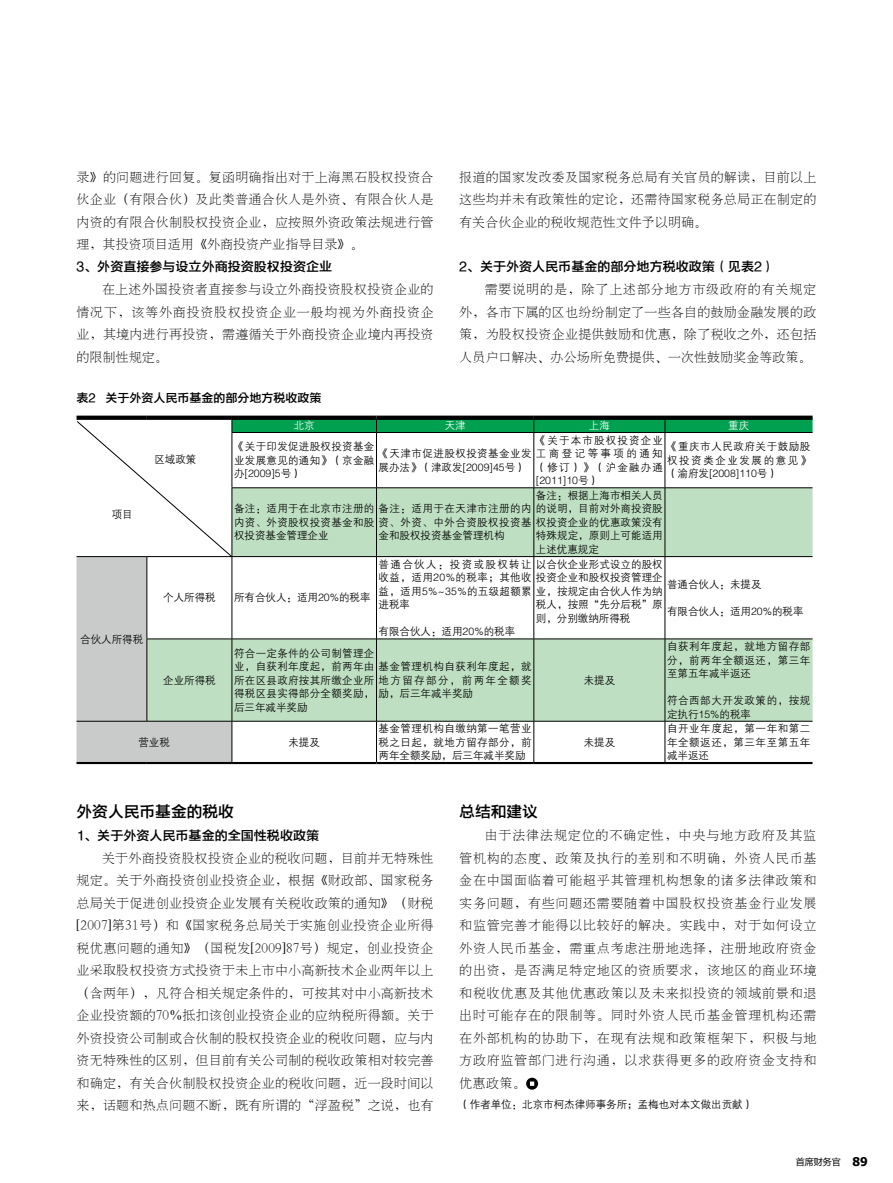
<style>
.page{position:relative;width:893px;height:1183px;background:#fff}
.page>*{position:absolute;margin:0;border:0;box-sizing:border-box;transform-origin:0 0}
.t1{font:15.75px "FZYDZHJW GB1 0";color:#000}
.t2{font:13.05px/22.5px "H Ya 2 gj";letter-spacing:.015em;color:#000;text-align:justify}
.t3{font:13.05px "FZYDZHJW GB1 0";color:#000}
.t4{font:12px "FZYDZHJW GB1 0";color:#000}
.t5{font:10.5px/13.5px "FZZDXJW GB1 0";letter-spacing:.03em;color:#000;text-align:justify}
.t6{font:10.5px/13.5px "FZZDXJW GB1 0";color:#000}
.t7{font:10.5px/13.5px "FZZDXJW GB1 0";letter-spacing:.055em;color:#000}
.t8{font:10.5px/13.5px "FZZDXJW GB1 0";letter-spacing:.005em;color:#000}
.t9{font:10.5px "FZZDXJW GB1 0";letter-spacing:.11em;color:#000}
.t10{font:10.5px "FZZDXJW GB1 0";color:#fff}
.t11{font:9px "Microsoft Ya Hei";color:#000}
.s1{font-family:"Tahoma";font-weight:700;font-size:12px}
</style>
<div class="page">
<svg style="left:526px;top:1077px;width:12px;height:12px"></svg>
<div style="left:77px;top:415px;width:70px;height:5px;background:#000"></div>
<div style="left:147px;top:415px;width:85px;height:5px;background:#000"></div>
<div style="left:232px;top:415px;width:144px;height:5px;background:#000"></div>
<div style="left:376px;top:415px;width:158px;height:5px;background:#000"></div>
<div style="left:534px;top:415px;width:131px;height:5px;background:#000"></div>
<div style="left:665px;top:415px;width:147px;height:5px;background:#000"></div>
<hr style="left:77px;top:761px;width:70px;height:2px;background:#000">
<hr style="left:147px;top:761px;width:85px;height:2px;background:#000">
<hr style="left:232px;top:761px;width:144px;height:2px;background:#000">
<hr style="left:376px;top:761px;width:158px;height:2px;background:#000">
<hr style="left:534px;top:761px;width:131px;height:2px;background:#000">
<hr style="left:665px;top:761px;width:147px;height:2px;background:#000">
<svg style="left:77px;top:417px;width:735px;height:345px"></svg>
<p class="t2" style="left:77px;top:165px;width:359px">录》的问题进行回复。复函明确指出对于上海黑石股权投资合伙企业（有限合伙）及此类普通合伙人是外资、有限合伙人是内资的有限合伙制股权投资企业，应按照外资政策法规进行管理，其投资项目适用《外商投资产业指导目录》。</p>
<p class="t3" style="left:77px;top:259px;width:257px">3、外资直接参与设立外商投资股权投资企业</p>
<p class="t2" style="left:77px;top:278px;width:359px;text-indent:26px">在上述外国投资者直接参与设立外商投资股权投资企业的情况下，该等外商投资股权投资企业一般均视为外商投资企业，其境内进行再投资，需遵循关于外商投资企业境内再投资的限制性规定。</p>
<p class="t4" style="left:77px;top:391px;width:247px">表2 关于外资人民币基金的部分地方税收政策</p>
<p class="t2" style="left:459px;top:165px;width:359px">报道的国家发改委及国家税务总局有关官员的解读，目前以上这些均并未有政策性的定论，还需待国家税务总局正在制定的有关合伙企业的税收规范性文件予以明确。</p>
<p class="t3" style="left:459px;top:259px;width:317px">2、关于外资人民币基金的部分地方税收政策（见表2）</p>
<p class="t2" style="left:459px;top:278px;width:359px;text-indent:26px">需要说明的是，除了上述部分地方市级政府的有关规定外，各市下属的区也纷纷制定了一些各自的鼓励金融发展的政策，为股权投资企业提供鼓励和优惠，除了税收之外，还包括人员户口解决、办公场所免费提供、一次性鼓励奖金等政策。</p>
<p class="t5" style="left:112px;top:507px;width:22px">项目</p>
<p class="t5" style="left:80px;top:632px;width:64px">合伙人所得税</p>
<p class="t5" style="left:154px;top:453px;width:43px">区域政策</p>
<p class="t10" style="left:294px;top:419px;width:22px">北京</p>
<p class="t10" style="left:445px;top:419px;width:22px">天津</p>
<p class="t10" style="left:589px;top:419px;width:22px">上海</p>
<p class="t10" style="left:728px;top:419px;width:22px">重庆</p>
<p class="t5" style="left:234px;top:440px;width:142px">《关于印发促进股权投资基金业发展意见的通知》（京金融办[2009]5号）</p>
<p class="t5" style="left:379px;top:447px;width:286px">《天津市促进股权投资基金业发工商登记等事项的通知展办法》（津政发[2009]45号）</p>
<p class="t9" style="left:536px;top:434px;width:128px">《关于本市股权投资企业</p>
<p class="t7" style="left:536px;top:460px;width:128px">（修订）》（沪金融办通[2011]10号）</p>
<p class="t5" style="left:667px;top:440px;width:145px">《重庆市人民政府关于鼓励股权投资类企业发展的意见》（渝府发[2008]110号）</p>
<p class="t8" style="left:536px;top:488px;width:128px">备注：根据上海市相关人员</p>
<p class="t8" style="left:536px;top:529px;width:128px">特殊规定，原则上可能适用上述优惠规定</p>
<p class="t5" style="left:234px;top:502px;width:430px">备注：适用于在北京市注册的备注：适用于在天津市注册的内的说明，目前对外商投资股内资、外资股权投资基金和股资、外资、中外合资股权投资基权投资企业的优惠政策没有权投资基金管理企业</p>
<p class="t6" style="left:379px;top:529px;width:128px">金和股权投资基金管理机构</p>
<p class="t5" style="left:163px;top:591px;width:54px">个人所得税</p>
<p class="t6" style="left:234px;top:591px;width:138px">所有合伙人：适用20%的税率</p>
<p class="t5" style="left:379px;top:557px;width:286px">普通合伙人：投资或股权转让以合伙企业形式设立的股权收益，适用20%的税率；其他收投资企业和股权投资管理企益，适用5%~35%的五级超额累业，按规定由合伙人作为纳进税率</p>
<p class="t6" style="left:379px;top:625px;width:138px">有限合伙人：适用20%的税率</p>
<p class="t6" style="left:667px;top:577px;width:96px">普通合伙人：未提及</p>
<p class="t6" style="left:667px;top:604px;width:138px">有限合伙人：适用20%的税率</p>
<p class="t6" style="left:536px;top:598px;width:128px">税人，按照“先分后税”原则，分别缴纳所得税</p>
<p class="t5" style="left:163px;top:673px;width:54px">企业所得税</p>
<p class="t5" style="left:234px;top:646px;width:299px;text-align:left">符合一定条件的公司制管理企<br>业，自获利年度起，前两年由基金管理机构自获利年度起，就所在区县政府按其所缴企业所地方留存部分，前两年全额奖得税区县实得部分全额奖励，励，后三年减半奖励<br>后三年减半奖励</p>
<p class="t5" style="left:584px;top:673px;width:33px">未提及</p>
<p class="t5" style="left:667px;top:639px;width:145px">自获利年度起，就地方留存部分，前两年全额返还，第三年至第五年减半返还</p>
<p class="t7" style="left:667px;top:693px;width:145px">符合西部大开发政策的，按规定执行15%的税率</p>
<p class="t5" style="left:138px;top:735px;width:33px">营业税</p>
<p class="t5" style="left:288px;top:735px;width:33px">未提及</p>
<p class="t5" style="left:379px;top:722px;width:155px">基金管理机构自缴纳第一笔营业税之日起，就地方留存部分，前两年全额奖励，后三年减半奖励</p>
<p class="t5" style="left:584px;top:735px;width:33px">未提及</p>
<p class="t5" style="left:667px;top:722px;width:145px">自开业年度起，第一年和第二年全额返还，第三年至第五年减半返还</p>
<p class="t1" style="left:77px;top:802px;width:159px">外资人民币基金的税收</p>
<p class="t3" style="left:77px;top:828px;width:244px">1、关于外资人民币基金的全国性税收政策</p>
<p class="t2" style="left:77px;top:846px;width:359px;text-indent:26px">关于外商投资股权投资企业的税收问题，目前并无特殊性规定。关于外商投资创业投资企业，根据《财政部、国家税务总局关于促进创业投资企业发展有关税收政策的通知》（财税[2007]第31号）和《国家税务总局关于实施创业投资企业所得税优惠问题的通知》（国税发[2009]87号）规定，创业投资企业采取股权投资方式投资于未上市中小高新技术企业两年以上（含两年），凡符合相关规定条件的，可按其对中小高新技术企业投资额的70％抵扣该创业投资企业的应纳税所得额。关于外资投资公司制或合伙制的股权投资企业的税收问题，应与内资无特殊性的区别，但目前有关公司制的税收政策相对较完善和确定，有关合伙制股权投资企业的税收问题，近一段时间以来，话题和热点问题不断，既有所谓的“浮盈税”之说，也有</p>
<p class="t1" style="left:459px;top:802px;width:80px">总结和建议</p>
<p class="t2" style="left:459px;top:823px;width:359px;text-indent:26px">由于法律法规定位的不确定性，中央与地方政府及其监管机构的态度、政策及执行的差别和不明确，外资人民币基金在中国面临着可能超乎其管理机构想象的诸多法律政策和实务问题，有些问题还需要随着中国股权投资基金行业发展和监管完善才能得以比较好的解决。实践中，对于如何设立外资人民币基金，需重点考虑注册地选择，注册地政府资金的出资，是否满足特定地区的资质要求，该地区的商业环境和税收优惠及其他优惠政策以及未来拟投资的领域前景和退出时可能存在的限制等。同时外资人民币基金管理机构还需在外部机构的协助下，在现有法规和政策框架下，积极与地方政府监管部门进行沟通，以求获得更多的政府资金支持和优惠政策。</p>
<p class="t6" style="left:459px;top:1097px;width:295px">（作者单位：北京市柯杰律师事务所；孟梅也对本文做出贡献）</p>
<p class="t11" style="left:757px;top:1155px;width:112px">2012-07 首席财务官 <span class="s1">89</span></p>
</div>
